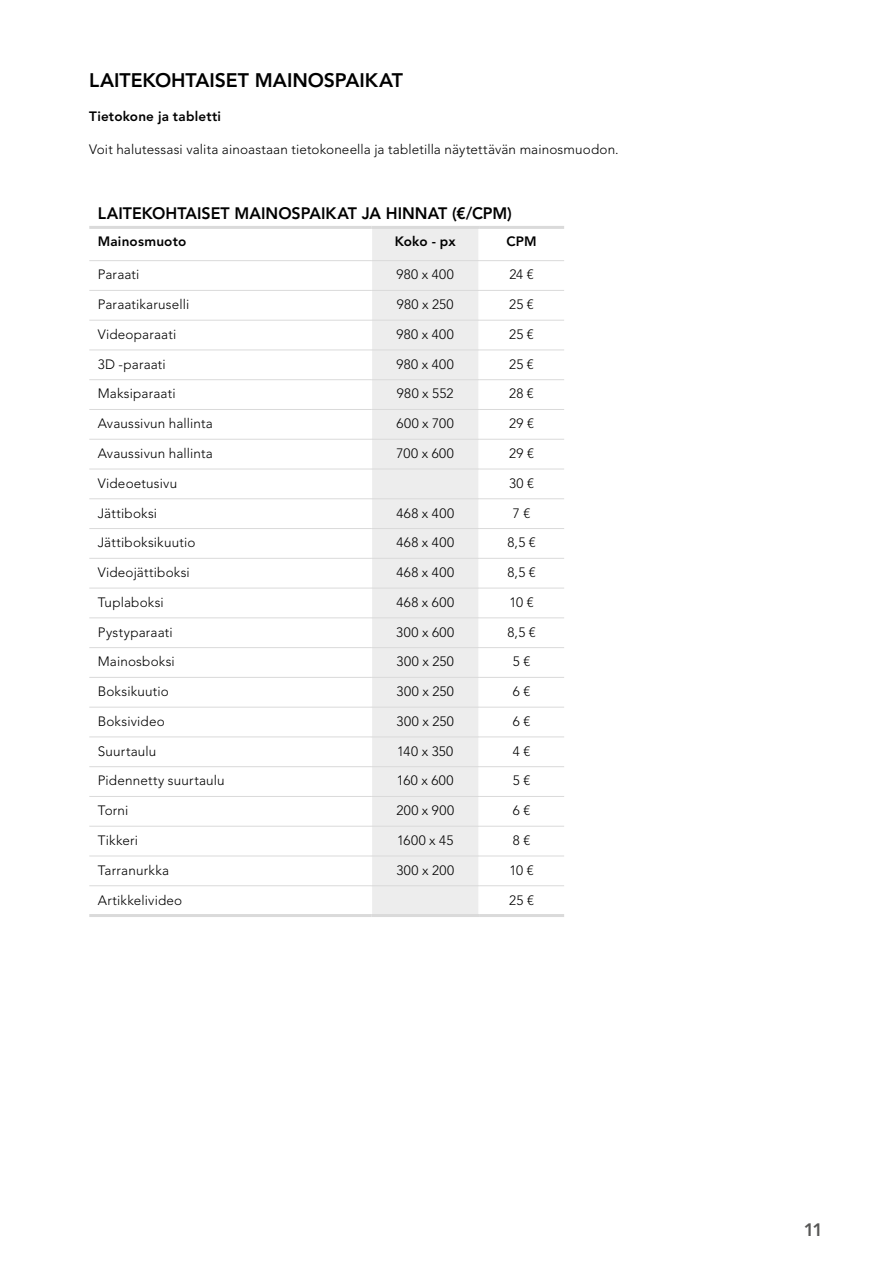
<style>
.page{position:relative;width:893px;height:1263px;background:#fff}
.page>*{position:absolute;margin:0;border:0;box-sizing:border-box;transform-origin:0 0}
.t1{font:800 19.5px "Avenir LT Std";color:#000}
.t2{font:800 18px "Avenir";color:#575756}
.t3{font:800 16.5px "Avenir LT Std";color:#000}
.t4{font:300 13.5px "Avenir LT Std";letter-spacing:.01em;color:#000}
.t5{font:800 13.5px "Avenir LT Std";letter-spacing:.015em;color:#000}
</style>
<div class="page">
<svg style="left:89px;top:319px;width:282px;height:537px"></svg>
<div style="left:372px;top:229px;width:106px;height:685px;background:#ededed"></div>
<svg style="left:480px;top:319px;width:84px;height:537px"></svg>
<hr style="left:89px;top:226px;width:282px;height:3px;background:#dadada">
<hr style="left:371px;top:226px;width:108px;height:3px;background:#dadada">
<hr style="left:479px;top:226px;width:85px;height:3px;background:#dadada">
<hr style="left:89px;top:260px;width:282px;height:1px;background:#dadada">
<hr style="left:371px;top:260px;width:108px;height:1px;background:#dadada">
<hr style="left:479px;top:260px;width:85px;height:1px;background:#dadada">
<hr style="left:89px;top:290px;width:282px;height:1px;background:#dadada">
<hr style="left:371px;top:290px;width:108px;height:1px;background:#dadada">
<hr style="left:479px;top:290px;width:85px;height:1px;background:#dadada">
<hr style="left:89px;top:320px;width:282px;height:1px;background:#dadada">
<hr style="left:371px;top:320px;width:108px;height:1px;background:#dadada">
<hr style="left:479px;top:320px;width:85px;height:1px;background:#dadada">
<hr style="left:89px;top:350px;width:282px;height:1px;background:#dadada">
<hr style="left:371px;top:350px;width:108px;height:1px;background:#dadada">
<hr style="left:479px;top:350px;width:85px;height:1px;background:#dadada">
<hr style="left:89px;top:379px;width:282px;height:1px;background:#dadada">
<hr style="left:371px;top:379px;width:108px;height:1px;background:#dadada">
<hr style="left:479px;top:379px;width:85px;height:1px;background:#dadada">
<hr style="left:89px;top:409px;width:282px;height:1px;background:#dadada">
<hr style="left:371px;top:409px;width:108px;height:1px;background:#dadada">
<hr style="left:479px;top:409px;width:85px;height:1px;background:#dadada">
<hr style="left:89px;top:439px;width:282px;height:1px;background:#dadada">
<hr style="left:371px;top:439px;width:108px;height:1px;background:#dadada">
<hr style="left:479px;top:439px;width:85px;height:1px;background:#dadada">
<hr style="left:89px;top:469px;width:282px;height:1px;background:#dadada">
<hr style="left:371px;top:469px;width:108px;height:1px;background:#dadada">
<hr style="left:479px;top:469px;width:85px;height:1px;background:#dadada">
<hr style="left:89px;top:498px;width:282px;height:1px;background:#dadada">
<hr style="left:371px;top:498px;width:108px;height:1px;background:#dadada">
<hr style="left:479px;top:498px;width:85px;height:1px;background:#dadada">
<hr style="left:89px;top:528px;width:282px;height:1px;background:#dadada">
<hr style="left:371px;top:528px;width:108px;height:1px;background:#dadada">
<hr style="left:479px;top:528px;width:85px;height:1px;background:#dadada">
<hr style="left:89px;top:558px;width:282px;height:1px;background:#dadada">
<hr style="left:371px;top:558px;width:108px;height:1px;background:#dadada">
<hr style="left:479px;top:558px;width:85px;height:1px;background:#dadada">
<hr style="left:89px;top:588px;width:282px;height:1px;background:#dadada">
<hr style="left:371px;top:588px;width:108px;height:1px;background:#dadada">
<hr style="left:479px;top:588px;width:85px;height:1px;background:#dadada">
<hr style="left:89px;top:617px;width:282px;height:1px;background:#dadada">
<hr style="left:371px;top:617px;width:108px;height:1px;background:#dadada">
<hr style="left:479px;top:617px;width:85px;height:1px;background:#dadada">
<hr style="left:89px;top:647px;width:282px;height:1px;background:#dadada">
<hr style="left:371px;top:647px;width:108px;height:1px;background:#dadada">
<hr style="left:479px;top:647px;width:85px;height:1px;background:#dadada">
<hr style="left:89px;top:677px;width:282px;height:1px;background:#dadada">
<hr style="left:371px;top:677px;width:108px;height:1px;background:#dadada">
<hr style="left:479px;top:677px;width:85px;height:1px;background:#dadada">
<hr style="left:89px;top:707px;width:282px;height:1px;background:#dadada">
<hr style="left:371px;top:707px;width:108px;height:1px;background:#dadada">
<hr style="left:479px;top:707px;width:85px;height:1px;background:#dadada">
<hr style="left:89px;top:736px;width:282px;height:1px;background:#dadada">
<hr style="left:371px;top:736px;width:108px;height:1px;background:#dadada">
<hr style="left:479px;top:736px;width:85px;height:1px;background:#dadada">
<hr style="left:89px;top:766px;width:282px;height:1px;background:#dadada">
<hr style="left:371px;top:766px;width:108px;height:1px;background:#dadada">
<hr style="left:479px;top:766px;width:85px;height:1px;background:#dadada">
<hr style="left:89px;top:796px;width:282px;height:1px;background:#dadada">
<hr style="left:371px;top:796px;width:108px;height:1px;background:#dadada">
<hr style="left:479px;top:796px;width:85px;height:1px;background:#dadada">
<hr style="left:89px;top:826px;width:282px;height:1px;background:#dadada">
<hr style="left:371px;top:826px;width:108px;height:1px;background:#dadada">
<hr style="left:479px;top:826px;width:85px;height:1px;background:#dadada">
<hr style="left:89px;top:856px;width:282px;height:1px;background:#dadada">
<hr style="left:371px;top:856px;width:108px;height:1px;background:#dadada">
<hr style="left:479px;top:856px;width:85px;height:1px;background:#dadada">
<hr style="left:89px;top:885px;width:282px;height:1px;background:#dadada">
<hr style="left:371px;top:885px;width:108px;height:1px;background:#dadada">
<hr style="left:479px;top:885px;width:85px;height:1px;background:#dadada">
<hr style="left:89px;top:914px;width:282px;height:3px;background:#dadada">
<hr style="left:371px;top:914px;width:108px;height:3px;background:#dadada">
<hr style="left:479px;top:914px;width:85px;height:3px;background:#dadada">
<h1 class="t1" style="left:89px;top:69px;width:315px">LAITEKOHTAISET MAINOSPAIKAT</h1>
<p class="t5" style="left:89px;top:108px;width:133px">Tietokone ja tabletti</p>
<p class="t4" style="left:89px;top:142px;width:531px">Voit halutessasi valita ainoastaan tietokoneella ja tabletilla näytettävän mainosmuodon.</p>
<p class="t3" style="left:98px;top:203px;width:416px">LAITEKOHTAISET MAINOSPAIKAT JA HINNAT (€/CPM)</p>
<p class="t5" style="left:98px;top:233px;width:90px">Mainosmuoto</p>
<p class="t5" style="left:395px;top:233px;width:62px">Koko - px</p>
<p class="t5" style="left:507px;top:233px;width:32px">CPM</p>
<p class="t4" style="left:98px;top:267px;width:43px">Paraati</p>
<p class="t4" style="left:396px;top:267px;width:59px">980 x 400</p>
<p class="t4" style="left:509px;top:267px;width:26px">24 €</p>
<p class="t4" style="left:98px;top:297px;width:93px">Paraatikaruselli</p>
<p class="t4" style="left:397px;top:297px;width:58px">980 x 250</p>
<p class="t4" style="left:509px;top:297px;width:26px">25 €</p>
<p class="t4" style="left:98px;top:326px;width:80px">Videoparaati</p>
<p class="t4" style="left:396px;top:326px;width:59px">980 x 400</p>
<p class="t4" style="left:509px;top:326px;width:26px">25 €</p>
<p class="t4" style="left:98px;top:356px;width:70px">3D -paraati</p>
<p class="t4" style="left:396px;top:356px;width:59px">980 x 400</p>
<p class="t4" style="left:509px;top:356px;width:26px">25 €</p>
<p class="t4" style="left:98px;top:386px;width:79px">Maksiparaati</p>
<p class="t4" style="left:397px;top:386px;width:58px">980 x 552</p>
<p class="t4" style="left:509px;top:386px;width:26px">28 €</p>
<p class="t4" style="left:98px;top:416px;width:117px">Avaussivun hallinta</p>
<p class="t4" style="left:397px;top:416px;width:59px">600 x 700</p>
<p class="t4" style="left:509px;top:416px;width:26px">29 €</p>
<p class="t4" style="left:98px;top:445px;width:117px">Avaussivun hallinta</p>
<p class="t4" style="left:397px;top:445px;width:59px">700 x 600</p>
<p class="t4" style="left:509px;top:445px;width:26px">29 €</p>
<p class="t4" style="left:98px;top:475px;width:81px">Videoetusivu</p>
<p class="t4" style="left:509px;top:475px;width:27px">30 €</p>
<p class="t4" style="left:98px;top:505px;width:61px">Jättiboksi</p>
<p class="t4" style="left:396px;top:505px;width:59px">468 x 400</p>
<p class="t4" style="left:513px;top:505px;width:19px">7 €</p>
<p class="t4" style="left:98px;top:535px;width:99px">Jättiboksikuutio</p>
<p class="t4" style="left:396px;top:535px;width:59px">468 x 400</p>
<p class="t4" style="left:507px;top:535px;width:30px">8,5 €</p>
<p class="t4" style="left:98px;top:564px;width:94px">Videojättiboksi</p>
<p class="t4" style="left:396px;top:564px;width:59px">468 x 400</p>
<p class="t4" style="left:507px;top:564px;width:30px">8,5 €</p>
<p class="t4" style="left:98px;top:594px;width:68px">Tuplaboksi</p>
<p class="t4" style="left:396px;top:594px;width:59px">468 x 600</p>
<p class="t4" style="left:509px;top:594px;width:26px">10 €</p>
<p class="t4" style="left:98px;top:624px;width:76px">Pystyparaati</p>
<p class="t4" style="left:396px;top:624px;width:59px">300 x 600</p>
<p class="t4" style="left:507px;top:624px;width:30px">8,5 €</p>
<p class="t4" style="left:98px;top:654px;width:79px">Mainosboksi</p>
<p class="t4" style="left:397px;top:654px;width:59px">300 x 250</p>
<p class="t4" style="left:513px;top:654px;width:19px">5 €</p>
<p class="t4" style="left:98px;top:683px;width:72px">Boksikuutio</p>
<p class="t4" style="left:397px;top:683px;width:59px">300 x 250</p>
<p class="t4" style="left:513px;top:683px;width:19px">6 €</p>
<p class="t4" style="left:98px;top:713px;width:68px">Boksivideo</p>
<p class="t4" style="left:397px;top:713px;width:59px">300 x 250</p>
<p class="t4" style="left:513px;top:713px;width:19px">6 €</p>
<p class="t4" style="left:98px;top:743px;width:60px">Suurtaulu</p>
<p class="t4" style="left:397px;top:743px;width:58px">140 x 350</p>
<p class="t4" style="left:513px;top:743px;width:19px">4 €</p>
<p class="t4" style="left:98px;top:773px;width:128px">Pidennetty suurtaulu</p>
<p class="t4" style="left:397px;top:773px;width:58px">160 x 600</p>
<p class="t4" style="left:513px;top:773px;width:19px">5 €</p>
<p class="t4" style="left:98px;top:803px;width:32px">Torni</p>
<p class="t4" style="left:396px;top:803px;width:59px">200 x 900</p>
<p class="t4" style="left:513px;top:803px;width:19px">6 €</p>
<p class="t4" style="left:98px;top:832px;width:42px">Tikkeri</p>
<p class="t4" style="left:397px;top:832px;width:58px">1600 x 45</p>
<p class="t4" style="left:513px;top:832px;width:19px">8 €</p>
<p class="t4" style="left:98px;top:862px;width:73px">Tarranurkka</p>
<p class="t4" style="left:396px;top:862px;width:59px">300 x 200</p>
<p class="t4" style="left:509px;top:862px;width:26px">10 €</p>
<p class="t4" style="left:98px;top:892px;width:86px">Artikkelivideo</p>
<p class="t4" style="left:509px;top:892px;width:26px">25 €</p>
<h2 class="t2" style="left:804px;top:1216px;width:21px">11</h2>
</div>
